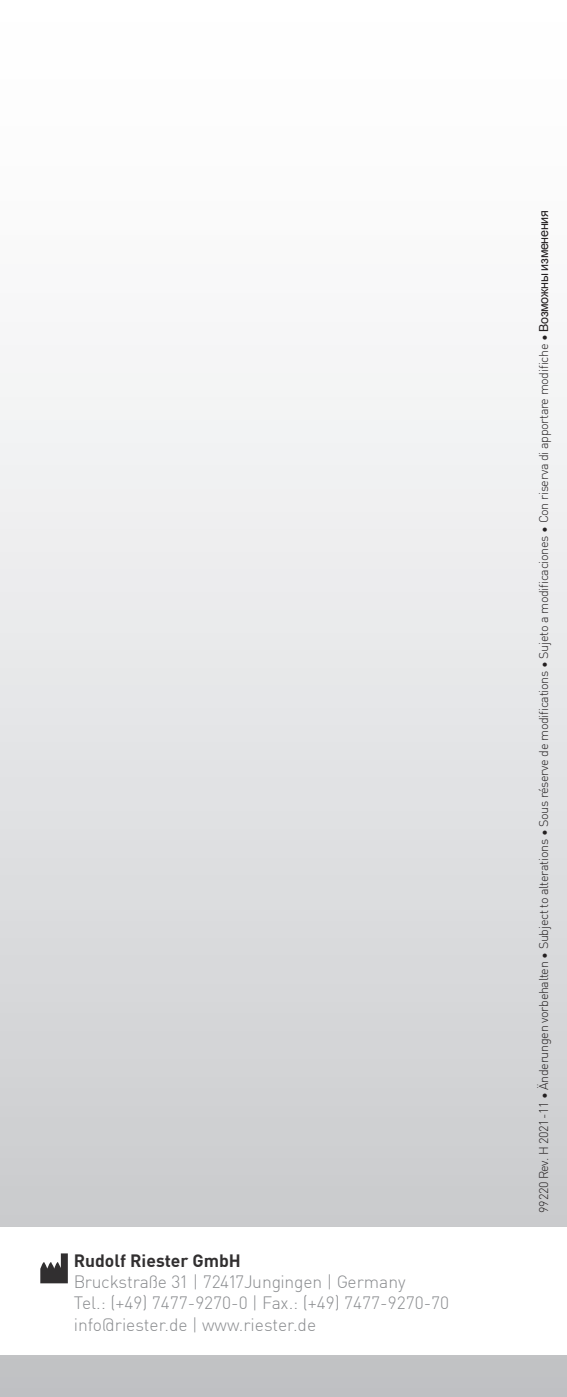
<style>
.page{position:relative;width:567px;height:1397px;background:#fff}
.page>*{position:absolute;margin:0;border:0;box-sizing:border-box;transform-origin:0 0}
.t1{font:300 17.5px/21.2px "DIN Pro";color:#8a8c8f}
.t2{font:700 17.5px "DIN Pro";color:#312f30}
.t3{font:300 12.5px "DIN Pro";letter-spacing:-.025em;color:#231f20}
.s1{font-family:"Arial";font-weight:400}
</style>
<div class="page">
<svg style="left:40px;top:1253px;width:28px;height:29px"></svg>
<h1 class="t2" style="left:74px;top:1246px;width:169px">Rudolf Riester GmbH</h1>
<h1 class="t1" style="left:74px;top:1269px;width:377px">Bruckstraße 31 | 72417Jungingen | Germany<br>Tel.: (+49) 7477-9270-0 | Fax.: (+49) 7477-9270-70 info@riester.de | www.riester.de</h1>
<p class="t3" style="left:534px;top:1212px;width:1003px;rotate:-90deg">99220 Rev. H 2021-11 • Änderungen vorbehalten • Subject to alterations • Sous réserve de modifications • Sujeto a modificaciones • Con riserva di apportare modifiche • <span class="s1">Возможны изменения</span></p>
</div>
